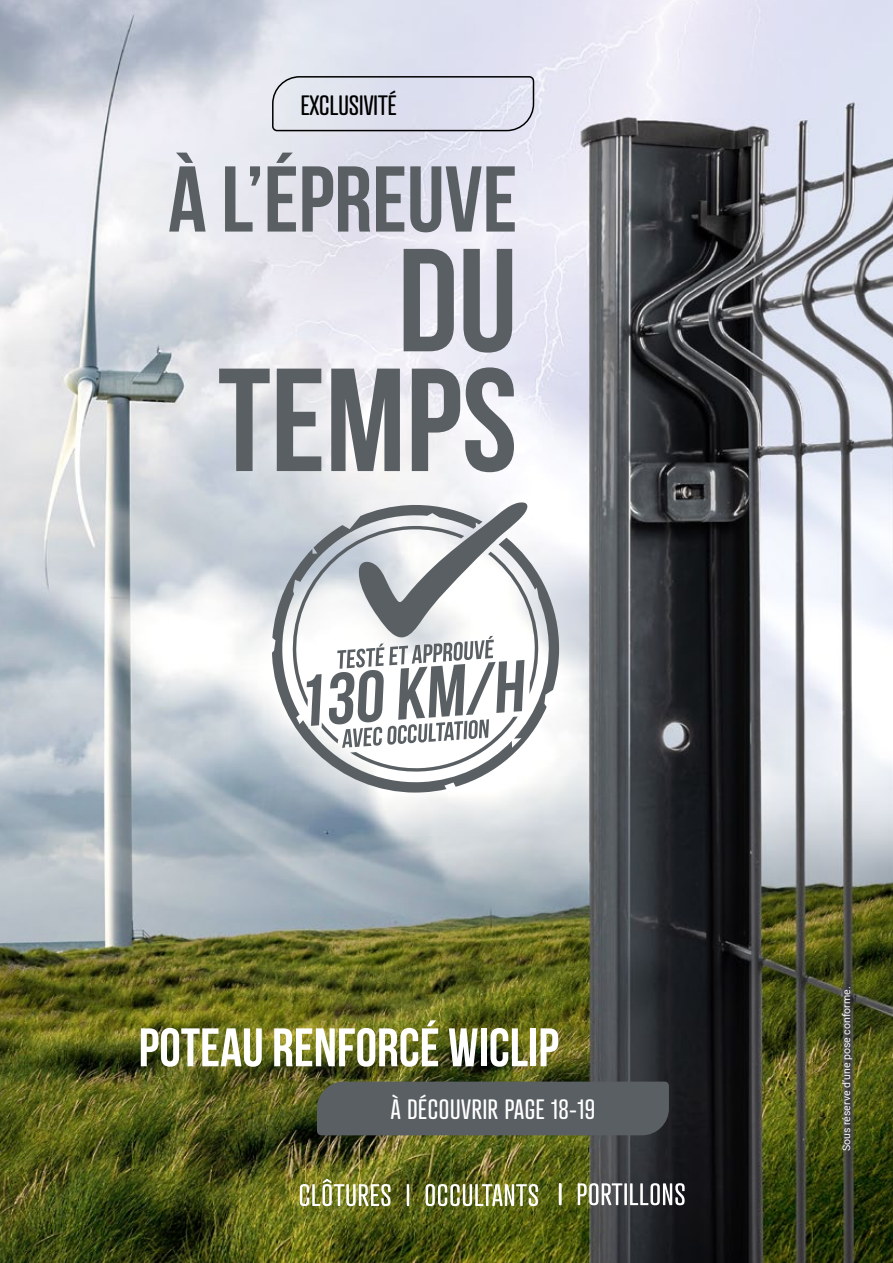
<style>
.page{position:relative;width:893px;height:1263px;background:#fff}
.page>*{position:absolute;margin:0;border:0;box-sizing:border-box;transform-origin:0 0}
.t1{font:700 54.15px "Bebas Neue";color:#fff}
.t2{font:27.15px "Atrament";letter-spacing:.025em;color:#fff}
.t3{font:27.15px "Atrament";color:#000}
.t4{font:10.5px "Roboto";color:#fff}
</style>
<div class="page">
<img style="left:0;top:0;width:893px;height:1263px">
<svg style="left:219px;top:367px;width:295px;height:105px"></svg>
<svg style="left:404px;top:249px;width:108px;height:104px;background:#91959b"></svg>
<svg style="left:169px;top:153px;width:346px;height:79px;background:#abaeb6"></svg>
<svg style="left:272px;top:505px;width:287px;height:287px"></svg>
<svg style="left:289px;top:501px;width:250px;height:272px"></svg>
<svg style="left:300px;top:1179px;width:91px;height:27px"></svg>
<hr style="left:407px;top:1184px;width:2px;height:22px;background:#fff">
<svg style="left:426px;top:1184px;width:112px;height:22px"></svg>
<svg style="left:578px;top:1183px;width:44px;height:22px"></svg>
<hr style="left:624px;top:1183px;width:3px;height:22px;background:#fff">
<svg style="left:630px;top:1183px;width:55px;height:22px"></svg>
<div style="left:317px;top:1081px;width:352px;height:54px;background:#595f63"></div>
<svg style="left:271px;top:75px;width:264px;height:57px;background:#d3d5e1"></svg>
<hr style="left:559px;top:1183px;width:2px;height:22px;background:#fff">
<h2 class="t3" style="left:301px;top:88px;width:97px">EXCLUSIVITÉ</h2>
<h1 class="t1" style="left:139px;top:1018px;width:422px">POTEAU RENFORCÉ WICLIP</h1>
<h2 class="t2" style="left:391px;top:1093px;width:206px">À DÉCOUVRIR PAGE 18-19</h2>
<p class="t4" style="left:839px;top:1151px;width:166px;rotate:-90deg">Sous réserve d’une pose conforme.</p>
</div>
